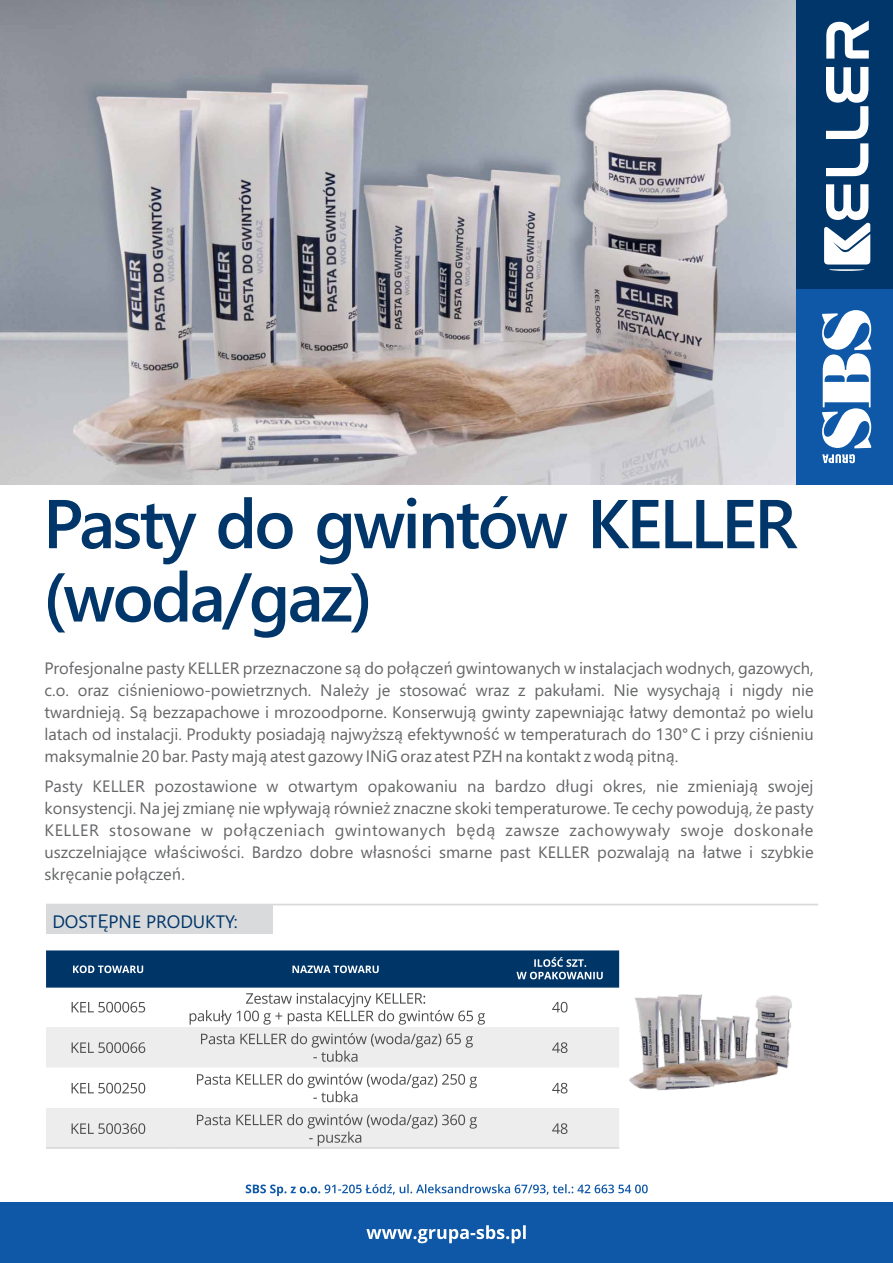
<style>
.page{position:relative;width:893px;height:1263px;background:#fff}
.page>*{position:absolute;margin:0;border:0;box-sizing:border-box;transform-origin:0 0}
.t1{font:700 68.85px/73.3px "Yu Gothic UI";letter-spacing:-.04em;color:#003669}
.t2{font:18px "Yu Gothic UI";color:#003669}
.t3{font:16.5px/21.9px "Yu Gothic UI";color:#646567;text-align:justify}
</style>
<div class="page">
<img style="left:0;top:1px;width:796px;height:483px">
<hr style="left:46px;top:904px;width:772px;height:1px;background:#d9dadb">
<div style="left:46px;top:904px;width:226px;height:30px;background:#d9dadb"></div>
<svg style="left:46px;top:1027px;width:573px;height:120px;fill:#ededee"></svg>
<hr style="left:46px;top:1147px;width:124px;height:1px;background:#c7c8ca">
<hr style="left:170px;top:1147px;width:331px;height:1px;background:#c7c8ca">
<hr style="left:501px;top:1147px;width:118px;height:1px;background:#c7c8ca">
<svg style="left:46px;top:950px;width:573px;height:75px"></svg>
<img style="left:629px;top:994px;width:163px;height:97px">
<svg style="left:72px;top:1042px;width:73px;height:11px"></svg>
<svg style="left:201px;top:1033px;width:272px;height:29px;background:#d9d9db"></svg>
<svg style="left:552px;top:1042px;width:15px;height:11px"></svg>
<svg style="left:72px;top:1083px;width:73px;height:10px"></svg>
<svg style="left:197px;top:1073px;width:280px;height:29px"></svg>
<svg style="left:552px;top:1083px;width:15px;height:10px"></svg>
<svg style="left:72px;top:1123px;width:73px;height:11px"></svg>
<svg style="left:197px;top:1114px;width:280px;height:32px;background:#dbdbdc"></svg>
<svg style="left:552px;top:1123px;width:15px;height:11px"></svg>
<div style="left:796px;top:289px;width:97px;height:196px;background:#0e58a7"></div>
<svg style="left:822px;top:310px;width:49px;height:138px"></svg>
<svg style="left:822px;top:454px;width:33px;height:9px"></svg>
<div style="left:796px;top:0;width:97px;height:289px;background:#003669"></div>
<svg style="left:824px;top:20px;width:46px;height:251px"></svg>
<svg style="left:246px;top:1184px;width:402px;height:12px"></svg>
<div style="left:0;top:1203px;width:893px;height:60px;background:#0e58a7"></div>
<svg style="left:366px;top:1225px;width:160px;height:18px"></svg>
<h1 class="t1" style="left:43px;top:494px;width:756px">Pasty do gwintów KELLER (woda/gaz)</h1>
<p class="t3" style="left:45px;top:659px;width:771px">Profesjonalne pasty KELLER przeznaczone są do połączeń gwintowanych w instalacjach wodnych, gazowych, c.o. oraz ciśnieniowo-powietrznych. Należy je stosować wraz z pakułami. Nie wysychają i nigdy nie twardnieją. Są bezzapachowe i mrozoodporne. Konserwują gwinty zapewniając łatwy demontaż po wielu latach od instalacji. Produkty posiadają najwyższą efektywność w temperaturach do 130°C i przy ciśnieniu maksymalnie 20 bar. Pasty mają atest gazowy INiG oraz atest PZH na kontakt z wodą pitną.</p>
<p class="t3" style="left:44px;top:777px;width:771px">Pasty KELLER pozostawione w otwartym opakowaniu na bardzo długi okres, nie zmieniają swojej konsystencji. Na jej zmianę nie wpływają również znaczne skoki temperaturowe. Te cechy powodują, że pasty KELLER stosowane w połączeniach gwintowanych będą zawsze zachowywały swoje doskonałe uszczelniające właściwości. Bardzo dobre własności smarne past KELLER pozwalają na łatwe i szybkie skręcanie połączeń.</p>
<p class="t2" style="left:52px;top:914px;width:187px">DOSTĘPNE PRODUKTY:</p>
</div>
